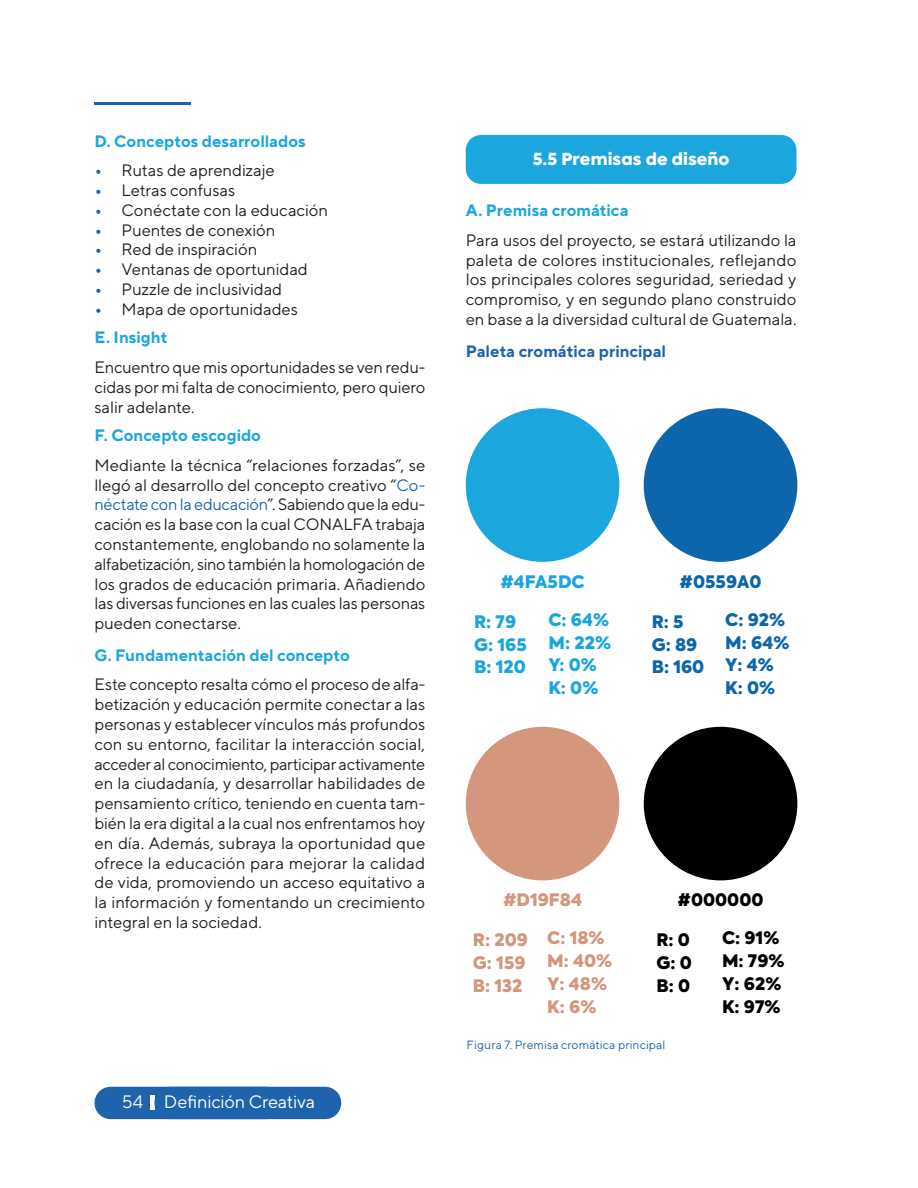
<style>
.page{position:relative;width:918px;height:1188px;background:#fff}
.page>*{position:absolute;margin:0;border:0;box-sizing:border-box;transform-origin:0 0}
.Texto_Portada{font:18px "TT Norms Pro";letter-spacing:-.005em;color:#fff}
.t1{font:900 17.1px/22.8px "Axiforma";color:#d4967d}
.t2{font:900 17.1px/22.8px "Axiforma";color:#1ca6de}
.t3{font:900 17.1px/22.8px "Axiforma";color:#0d66ab}
.t4{font:900 17.1px/22.8px "Axiforma";color:#000;text-align:justify}
.Texto_General{font:16.5px/19.8px "TT Norms Pro";letter-spacing:-.005em;color:#231f20;text-align:justify}
.A{font:700 16.5px "TT Norms Pro";color:#1ca6de}
.A-2{font:700 16.5px "TT Norms Pro";color:#1e63ab}
._1_1{font:900 16.5px "Axiforma";letter-spacing:.01em;color:#fff}
.Figura{font:12px "TT Norms Pro";letter-spacing:.01em;color:#1e63ab}
.s1{font-weight:700;color:#1e63ab}
.s2{color:#1e63ab}
.s3{color:#f5f6f7}
</style>
<div class="page">
<div style="left:94px;top:1087px;width:187px;height:32px;background:#1e63ab;border-radius:16px"></div>
<hr style="left:150px;top:1096px;width:4px;height:14px;background:#fff">
<hr style="left:94px;top:103px;width:97px;height:2px;background:#1e63ab">
<div style="left:154px;top:1087px;width:187px;height:32px;background:#1e63ab;border-radius:16px"></div>
<div style="left:466px;top:135px;width:331px;height:49px;background:#1ca6de;border-radius:15px"></div>
<div style="left:466px;top:408px;width:153px;height:154px;background:#1ca6de;border-radius:50%"></div>
<div style="left:644px;top:408px;width:153px;height:154px;background:#0d66ab;border-radius:50%"></div>
<div style="left:644px;top:727px;width:153px;height:153px;background:#000;border-radius:50%"></div>
<div style="left:466px;top:727px;width:153px;height:153px;background:#d4967d;border-radius:50%"></div>
<p class="A" style="left:94px;top:130px;width:213px">D. Conceptos desarrollados</p>
<p class="Texto_General" style="left:94px;top:160px;width:182px"><span class="s1">•</span> Rutas de aprendizaje</p>
<p class="Texto_General" style="left:94px;top:180px;width:142px"><span class="s1">•</span> Letras confusas</p>
<p class="Texto_General" style="left:94px;top:200px;width:235px"><span class="s1">•</span> Conéctate con la educación</p>
<p class="Texto_General" style="left:94px;top:219px;width:182px"><span class="s1">•</span> Puentes de conexión</p>
<p class="Texto_General" style="left:94px;top:239px;width:164px"><span class="s1">•</span> Red de inspiración</p>
<p class="Texto_General" style="left:94px;top:259px;width:215px"><span class="s1">•</span> Ventanas de oportunidad</p>
<p class="Texto_General" style="left:94px;top:279px;width:189px"><span class="s1">•</span> Puzzle de inclusividad</p>
<p class="Texto_General" style="left:94px;top:299px;width:205px"><span class="s1">•</span> Mapa de oportunidades</p>
<p class="A" style="left:94px;top:327px;width:74px">E. Insight</p>
<p class="Texto_General" style="left:94px;top:357px;width:332px">Encuentro que mis oportunidades se ven redu&shy;cidas por mi falta de conocimiento, pero quiero salir adelante.</p>
<p class="A" style="left:94px;top:424px;width:168px">F. Concepto escogido</p>
<p class="Texto_General" style="left:94px;top:454px;width:332px">Mediante la técnica “relaciones forzadas”, se llegó al desarrollo del concepto creativo “<span class="s2">Co&shy;néctate con la educación</span>”. Sabiendo que la edu&shy;cación es la base con la cual CONALFA trabaja constantemente, englobando no solamente la alfabetización, sino también la homologación de los grados de educación primaria. Añadiendo las diversas funciones en las cuales las personas pueden conectarse.</p>
<p class="A" style="left:94px;top:644px;width:257px">G. Fundamentación del concepto</p>
<p class="Texto_General" style="left:94px;top:674px;width:332px">Este concepto resalta cómo el proceso de alfa&shy;betización y educación permite conectar a las personas y establecer vínculos más profundos con su entorno, facilitar la interacción social, acceder al conocimiento, participar activamente en la ciudadanía, y desarrollar habilidades de pensamiento crítico, teniendo en cuenta tam&shy;bién la era digital a la cual nos enfrentamos hoy en día. Además, subraya la oportunidad que ofrece la educación para mejorar la calidad de vida, promoviendo un acceso equitativo a la información y fomentando un crecimiento integral en la sociedad.</p>
<p class="Texto_Portada" style="left:122px;top:1090px;width:195px"><span class="s3">54</span> Definición Creativa</p>
<p class="_1_1" style="left:533px;top:147px;width:198px">5.5 Premisas de diseño</p>
<p class="A" style="left:466px;top:199px;width:164px">A. Premisa cromática</p>
<p class="Texto_General" style="left:466px;top:230px;width:332px">Para usos del proyecto, se estará utilizando la paleta de colores institucionales, reflejando los principales colores seguridad, seriedad y compromiso, y en segundo plano construido en base a la diversidad cultural de Guatemala.</p>
<p class="A-2" style="left:466px;top:340px;width:202px">Paleta cromática principal</p>
<p class="t2" style="left:500px;top:571px;width:86px">#4FA5DC</p>
<p class="t2" style="left:474px;top:610px;width:54px">R: 79<br>G: 165<br>B: 120</p>
<p class="t2" style="left:548px;top:608px;width:64px">C: 64%<br>M: 22%<br>Y: 0%<br>K: 0%</p>
<p class="t3" style="left:680px;top:571px;width:84px">#0559A0</p>
<p class="t3" style="left:652px;top:610px;width:54px">R: 5<br>G: 89<br>B: 160</p>
<p class="t3" style="left:725px;top:608px;width:66px">C: 92%<br>M: 64%<br>Y: 4%<br>K: 0%</p>
<p class="t1" style="left:503px;top:889px;width:80px">#D19F84</p>
<p class="t1" style="left:473px;top:929px;width:57px">R: 209<br>G: 159<br>B: 132</p>
<p class="t1" style="left:547px;top:927px;width:66px">C: 18%<br>M: 40%<br>Y: 48%<br>K: 6%</p>
<p class="t4" style="left:678px;top:889px;width:87px">#000000</p>
<p class="t4" style="left:656px;top:929px;width:37px">R: 0<br>G: 0<br>B: 0</p>
<p class="t4" style="left:722px;top:927px;width:64px;text-align:left">C: 91%<br>M: 79%<br>Y: 62%<br>K: 97%</p>
<p class="Figura" style="left:467px;top:1037px;width:200px">Figura 7. Premisa cromática principal</p>
</div>
